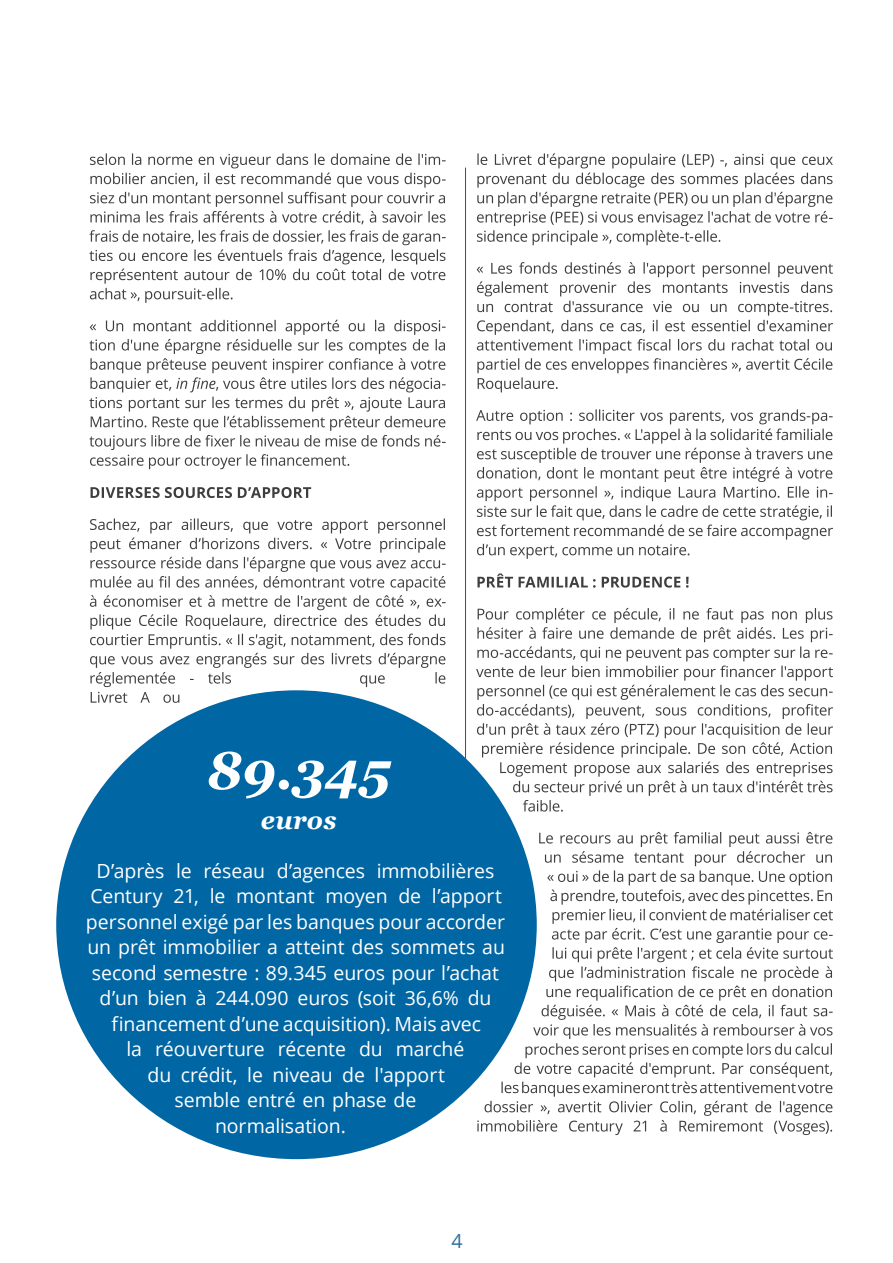
<style>
.page{position:relative;width:893px;height:1263px;background:#fff}
.page>*{position:absolute;margin:0;border:0;box-sizing:border-box;transform-origin:0 0}
.TXT_COURANT{font:italic 700 52.5px "Georgia";color:#fff}
.TXT_COURANT-2{font:italic 700 25.5px "Georgia";letter-spacing:.01em;color:#fff}
.TXT_COURANT-3{font:19.5px "Open Sans";letter-spacing:-.005em;color:#fff}
.t1{font:19.5px "Open Sans";color:#2d6d9c}
</style>
<div class="page">
<svg style="left:477px;top:832px;width:356px;height:303px"></svg>
<svg style="left:476px;top:608px;width:357px;height:204px"></svg>
<svg style="left:477px;top:573px;width:212px;height:15px"></svg>
<svg style="left:476px;top:409px;width:357px;height:150px"></svg>
<svg style="left:477px;top:262px;width:356px;height:130px"></svg>
<svg style="left:477px;top:153px;width:356px;height:92px"></svg>
<svg style="left:90px;top:518px;width:356px;height:185px"></svg>
<svg style="left:91px;top:487px;width:220px;height:11px"></svg>
<svg style="left:89px;top:320px;width:357px;height:149px"></svg>
<svg style="left:89px;top:230px;width:357px;height:73px"></svg>
<svg style="left:90px;top:153px;width:356px;height:71px"></svg>
<hr style="left:465px;top:168px;width:1px;height:655px;background:#0069a7">
<div style="left:56px;top:690px;width:481px;height:469px;background:#0066a4;border-radius:50%"></div>
<p class="TXT_COURANT" style="left:206px;top:732px;width:186px">89.345</p>
<p class="TXT_COURANT-2" style="left:261px;top:802px;width:77px">euros</p>
<p class="TXT_COURANT-3" style="left:96px;top:857px;width:399px">D’après le réseau d’agences immobilières</p>
<p class="TXT_COURANT-3" style="left:90px;top:883px;width:413px">Century 21, le montant moyen de l’apport</p>
<p class="TXT_COURANT-3" style="left:86px;top:908px;width:420px">personnel exigé par les banques pour accorder</p>
<p class="TXT_COURANT-3" style="left:87px;top:934px;width:419px">un prêt immobilier a atteint des sommets au</p>
<p class="TXT_COURANT-3" style="left:92px;top:959px;width:408px">second semestre : 89.345 euros pour l’achat</p>
<p class="TXT_COURANT-3" style="left:99px;top:985px;width:393px">d’un bien à 244.090 euros (soit 36,6% du</p>
<p class="TXT_COURANT-3" style="left:111px;top:1010px;width:371px">financement d’une acquisition). Mais avec</p>
<p class="TXT_COURANT-3" style="left:126px;top:1036px;width:339px">la réouverture récente du marché</p>
<p class="TXT_COURANT-3" style="left:147px;top:1061px;width:299px">du crédit, le niveau de l'apport</p>
<p class="TXT_COURANT-3" style="left:174px;top:1087px;width:243px">semble entré en phase de</p>
<p class="TXT_COURANT-3" style="left:215px;top:1112px;width:132px">normalisation.</p>
<p class="t1" style="left:452px;top:1228px;width:13px">4</p>
</div>
